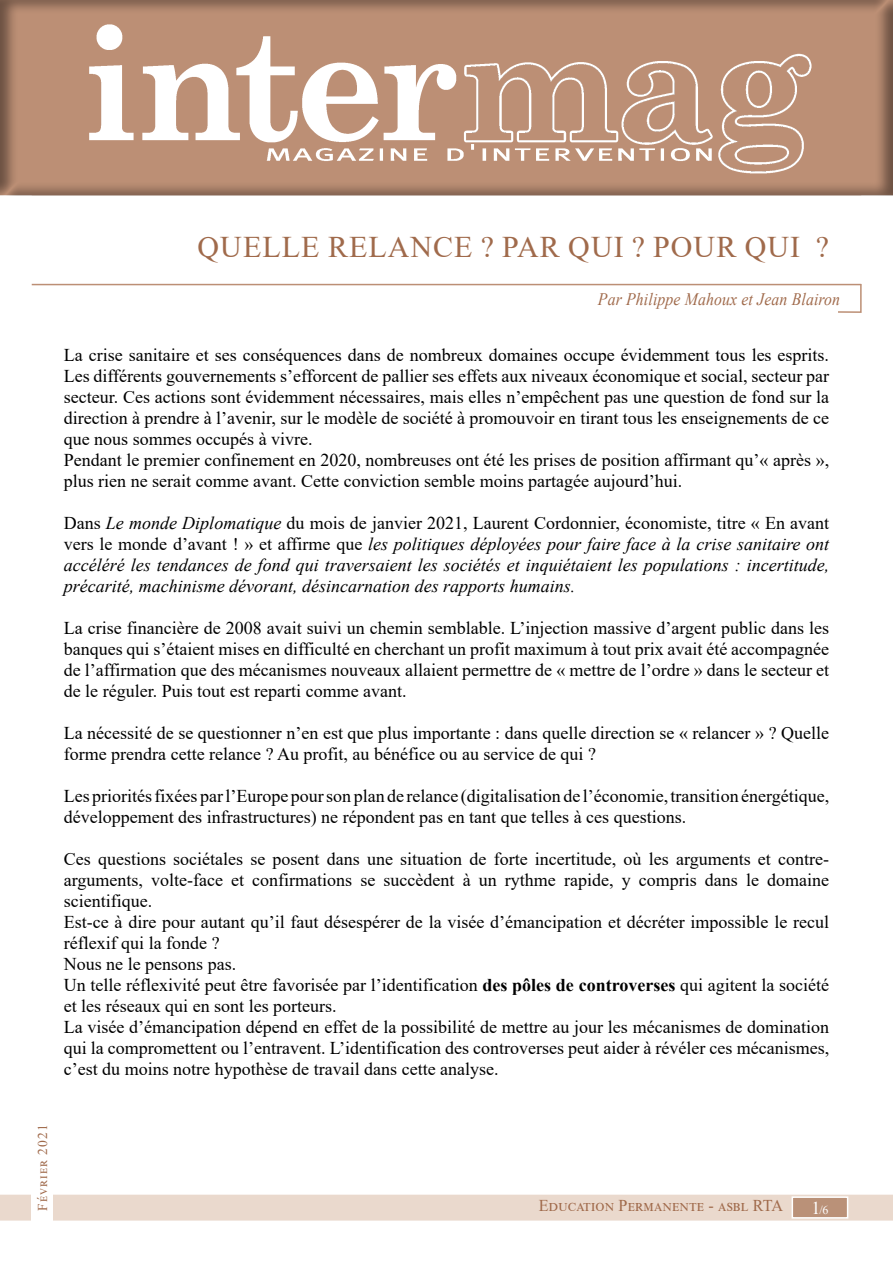
<style>
.page{position:relative;width:893px;height:1263px;background:#fff}
.page>*{position:absolute;margin:0;border:0;box-sizing:border-box;transform-origin:0 0}
.Style_de_paragraphe{font:30px "Times New Roman";letter-spacing:.035em;color:#a06a4b}
.t1{font:18px/21px "Times New Roman";color:#000}
.t2{font:italic 18px/21px "Times New Roman";color:#000;text-align:justify}
.t3{font:italic 17.55px "Times New Roman";letter-spacing:.01em;color:#a06a4b;scale:.9 1}
.titrepageinternes{font:16.5px "Times New Roman";letter-spacing:.01em;color:#a06a4b}
.BorduresInternes{font:13.5px "Times New Roman";letter-spacing:.08em;color:#a06a4b}
.t4{font:12px "Times New Roman";color:#fff}
.s1{font-style:normal}
.s2{font-weight:700}
.s3{font-size:18px}
</style>
<div class="page">
<div style="left:0;top:1195px;width:893px;height:25px;background:#ead9cd"></div>
<hr style="left:32px;top:284px;width:829px;height:1px;background:#bc8f75">
<svg style="left:836px;top:283px;width:26px;height:30px"></svg>
<div style="left:792px;top:1197px;width:56px;height:21px;background:#ba9178"></div>
<div style="left:792px;top:1196px;width:56px;height:22px;border:2px solid #fff"></div>
<div style="left:32px;top:1096px;width:21px;height:127px;background:#fff"></div>
<div style="left:0;top:0;width:893px;height:197px;background:#231f20;opacity:.5"></div>
<img style="left:23px;top:0;width:842px;height:197px">
<p class="Style_de_paragraphe" style="left:198px;top:226px;width:633px">QUELLE RELANCE ? PAR QUI ? POUR QUI ?</p>
<p class="t3" style="left:598px;top:287px;width:271px">Par Philippe Mahoux et Jean Blairon</p>
<p class="t1" style="left:64px;top:344px;width:767px;text-align:justify">La crise sanitaire et ses conséquences dans de nombreux domaines occupe évidemment tous les esprits.<br>Les différents gouvernements s’efforcent de pallier ses effets aux niveaux économique et social, secteur par secteur. Ces actions sont évidemment nécessaires, mais elles n’empêchent pas une question de fond sur la direction à prendre à l’avenir, sur le modèle de société à promouvoir en tirant tous les enseignements de ce que nous sommes occupés à vivre.</p>
<p class="t1" style="left:64px;top:449px;width:767px">Pendant le premier confinement en 2020, nombreuses ont été les prises de position affirmant qu’« après », plus rien ne serait comme avant. Cette conviction semble moins partagée aujourd’hui.</p>
<p class="t2" style="left:64px;top:512px;width:767px"><span class="s1">Dans</span> Le monde Diplomatique <span class="s1">du mois de janvier 2021, Laurent Cordonnier, économiste, titre « En avant vers le monde d’avant ! » et affirme que</span> les politiques déployées pour faire face à la crise sanitaire ont accéléré les tendances de fond qui traversaient les sociétés et inquiétaient les populations : incertitude, précarité, machinisme dévorant, désincarnation des rapports humains.</p>
<p class="t1" style="left:64px;top:617px;width:767px;text-align:justify">La crise financière de 2008 avait suivi un chemin semblable. L’injection massive d’argent public dans les banques qui s’étaient mises en difficulté en cherchant un profit maximum à tout prix avait été accompagnée de l’affirmation que des mécanismes nouveaux allaient permettre de « mettre de l’ordre » dans le secteur et de le réguler. Puis tout est reparti comme avant.</p>
<p class="t1" style="left:64px;top:722px;width:767px">La nécessité de se questionner n’en est que plus importante : dans quelle direction se « relancer » ? Quelle forme prendra cette relance ? Au profit, au bénéfice ou au service de qui ?</p>
<p class="t1" style="left:64px;top:785px;width:767px">Les priorités fixées par l’Europe pour son plan de relance (digitalisation de l’économie, transition énergétique, développement des infrastructures) ne répondent pas en tant que telles à ces questions.</p>
<p class="t1" style="left:64px;top:848px;width:767px;text-align:justify">Ces questions sociétales se posent dans une situation de forte incertitude, où les arguments et contre&shy;arguments, volte-face et confirmations se succèdent à un rythme rapide, y compris dans le domaine scientifique.</p>
<p class="t1" style="left:64px;top:911px;width:767px">Est-ce à dire pour autant qu’il faut désespérer de la visée d’émancipation et décréter impossible le recul réflexif qui la fonde ?</p>
<p class="t1" style="left:64px;top:953px;width:174px">Nous ne le pensons pas.</p>
<p class="t1" style="left:64px;top:974px;width:767px">Un telle réflexivité peut être favorisée par l’identification <span class="s2">des pôles de controverses</span> qui agitent la société et les réseaux qui en sont les porteurs.</p>
<p class="t1" style="left:64px;top:1016px;width:767px;text-align:justify">La visée d’émancipation dépend en effet de la possibilité de mettre au jour les mécanismes de domination qui la compromettent ou l’entravent. L’identification des controverses peut aider à révéler ces mécanismes, c’est du moins notre hypothèse de travail dans cette analyse.</p>
<p class="BorduresInternes" style="left:33px;top:1211px;width:88px;rotate:-90deg">Février 2021</p>
<p class="titrepageinternes" style="left:539px;top:1194px;width:246px">Education Permanente - asbl RTA</p>
<p class="t4" style="left:811px;top:1201px;width:18px"><span class="s3">1</span>/6</p>
</div>
